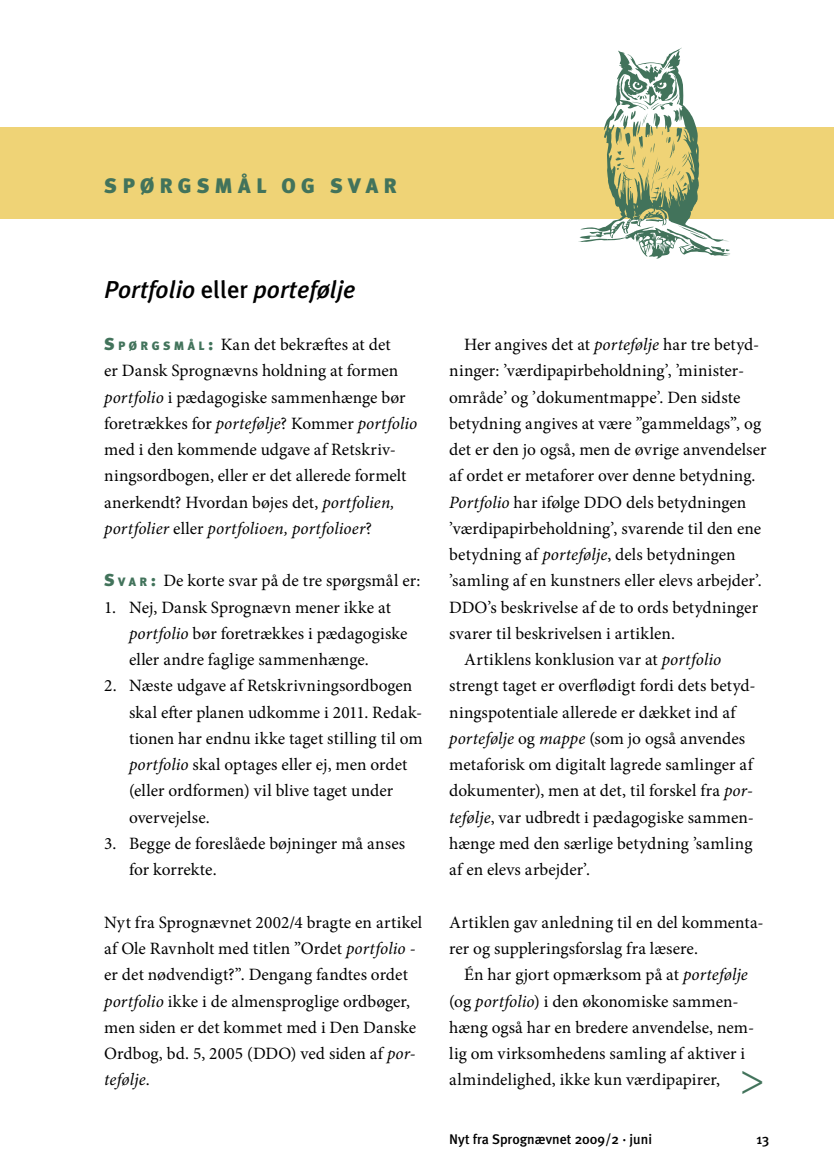
<style>
.page{position:relative;width:834px;height:1176px;background:#fff}
.page>*{position:absolute;margin:0;border:0;box-sizing:border-box;transform-origin:0 0}
.t1{font:45.5px "Minion Pro";color:#42735b}
.t2{font:italic 500 24.5px "Meta Plus";color:#000}
.t3{font:900 21px "Meta Plus";letter-spacing:.25em;color:#42735b}
.t4{font:17.32px/26.2px "Minion Pro";letter-spacing:.005em;color:#000}
.t5{font:500 14px "Meta Plus";color:#000}
.s1{font-style:normal}
.s2{font-family:"Meta Plus";font-weight:900;color:#42735b}
.s3{font-family:"Meta Plus";font-weight:900;font-size:12.08px;color:#42735b}
.s4{font-style:italic}
</style>
<div class="page">
<div style="left:0;top:127px;width:833px;height:92px;background:#efd376"></div>
<svg style="left:578px;top:47px;width:152px;height:212px"></svg>
<p class="t3" style="left:104px;top:173px;width:294px">SPØRGSMÅL OG SVAR</p>
<h2 class="t2" style="left:104px;top:275px;width:253px">Portfolio <span class="s1">eller</span> portefølje</h2>
<p class="t4" style="left:104px;top:331px;width:314px"><span class="s2">S</span> <span class="s3">P Ø R G S M Å L</span> <span class="s2">:</span> Kan det bekræftes at det<br>er Dansk Sprognævns holdning at formen <span class="s4">portfolio</span> i pædagogiske sammenhænge bør foretrækkes for <span class="s4">portefølje</span>? Kommer <span class="s4">portfolio </span>med i den kommende udgave af Retskriv&shy;ningsordbogen, eller er det allerede formelt anerkendt? Hvordan bøjes det, <span class="s4">portfolien, portfolier</span> eller <span class="s4">portfolioen, portfolioer</span>?</p>
<p class="t4" style="left:104px;top:568px;width:317px"><span class="s2">S</span> <span class="s3">V A R</span> <span class="s2">:</span> De korte svar på de tre spørgsmål er:</p>
<p class="t4" style="left:129px;top:594px;width:280px;text-indent:-25px">1. Nej, Dansk Sprognævn mener ikke at <span class="s4">portfolio</span> bør foretrækkes i pædagogiske eller andre faglige sammenhænge.</p>
<p class="t4" style="left:129px;top:673px;width:295px;text-indent:-25px">2. Næste udgave af Retskrivningsordbogen skal efter planen udkomme i 2011. Redak&shy;tionen har endnu ikke taget stilling til om <span class="s4">portfolio</span> skal optages eller ej, men ordet (eller ordformen) vil blive taget under overvejelse.</p>
<p class="t4" style="left:129px;top:830px;width:278px;text-indent:-25px">3. Begge de foreslåede bøjninger må anses for korrekte.</p>
<p class="t4" style="left:104px;top:909px;width:319px">Nyt fra Sprognævnet 2002/4 bragte en artikel af Ole Ravnholt med titlen ”Ordet <span class="s4">portfolio</span> - er det nødvendigt?”. Dengang fandtes ordet <span class="s4">portfolio</span> ikke i de almensproglige ordbøger, men siden er det kommet med i Den Danske Ordbog, bd. 5, 2005 (DDO) ved siden af <span class="s4">por&shy;tefølje</span>.</p>
<p class="t4" style="left:464px;top:331px;width:296px">Her angives det at <span class="s4">portefølje</span> har tre betyd-</p>
<p class="t4" style="left:449px;top:358px;width:296px">ninger: ’værdipapirbeholdning’, ’minister-</p>
<p class="t4" style="left:449px;top:384px;width:293px">område’ og ’dokumentmappe’. Den sidste</p>
<p class="t4" style="left:449px;top:410px;width:313px">betydning angives at være ”gammeldags”, og</p>
<p class="t4" style="left:449px;top:436px;width:319px">det er den jo også, men de øvrige anvendelser</p>
<p class="t4" style="left:449px;top:463px;width:307px">af ordet er metaforer over denne betydning.</p>
<p class="t4" style="left:449px;top:489px;width:298px"><span class="s4">Portfolio</span> har ifølge DDO dels betydningen</p>
<p class="t4" style="left:449px;top:515px;width:313px">’værdipapirbeholdning’, svarende til den ene</p>
<p class="t4" style="left:449px;top:541px;width:288px">betydning af <span class="s4">portefølje</span>, dels betydningen</p>
<p class="t4" style="left:449px;top:568px;width:314px">’samling af en kunstners eller elevs arbejder’.</p>
<p class="t4" style="left:449px;top:594px;width:310px">DDO’s beskrivelse af de to ords betydninger</p>
<p class="t4" style="left:449px;top:620px;width:227px">svarer til beskrivelsen i artiklen.</p>
<p class="t4" style="left:464px;top:646px;width:259px">Artiklens konklusion var at <span class="s4">portfolio</span></p>
<p class="t4" style="left:449px;top:673px;width:308px">strengt taget er overflødigt fordi dets betyd-</p>
<p class="t4" style="left:449px;top:699px;width:288px">ningspotentiale allerede er dækket ind af</p>
<p class="t4" style="left:449px;top:725px;width:297px"><span class="s4">portefølje</span> og <span class="s4">mappe</span> (som jo også anvendes</p>
<p class="t4" style="left:449px;top:751px;width:305px">metaforisk om digitalt lagrede samlinger af</p>
<p class="t4" style="left:449px;top:778px;width:305px">dokumenter), men at det, til forskel fra <span class="s4">por-</span></p>
<p class="t4" style="left:449px;top:804px;width:306px"><span class="s4">tefølje</span>, var udbredt i pædagogiske sammen-</p>
<p class="t4" style="left:449px;top:830px;width:305px">hænge med den særlige betydning ’samling</p>
<p class="t4" style="left:449px;top:856px;width:142px">af en elevs arbejder’.</p>
<p class="t4" style="left:449px;top:909px;width:316px">Artiklen gav anledning til en del kommenta&shy;rer og suppleringsforslag fra læsere.</p>
<p class="t4" style="left:449px;top:961px;width:306px;text-indent:15px">Én har gjort opmærksom på at <span class="s4">portefølje </span>(og <span class="s4">portfolio</span>) i den økonomiske sammen&shy;hæng også har en bredere anvendelse, nem&shy;lig om virksomhedens samling af aktiver i almindelighed, ikke kun værdipapirer,</p>
<h1 class="t1" style="left:739px;top:1048px;width:27px">&gt;</h1>
<p class="t5" style="left:449px;top:1131px;width:204px">Nyt fra Sprognævnet 2009/2 · juni</p>
<p class="t5" style="left:756px;top:1131px;width:15px">13</p>
</div>
